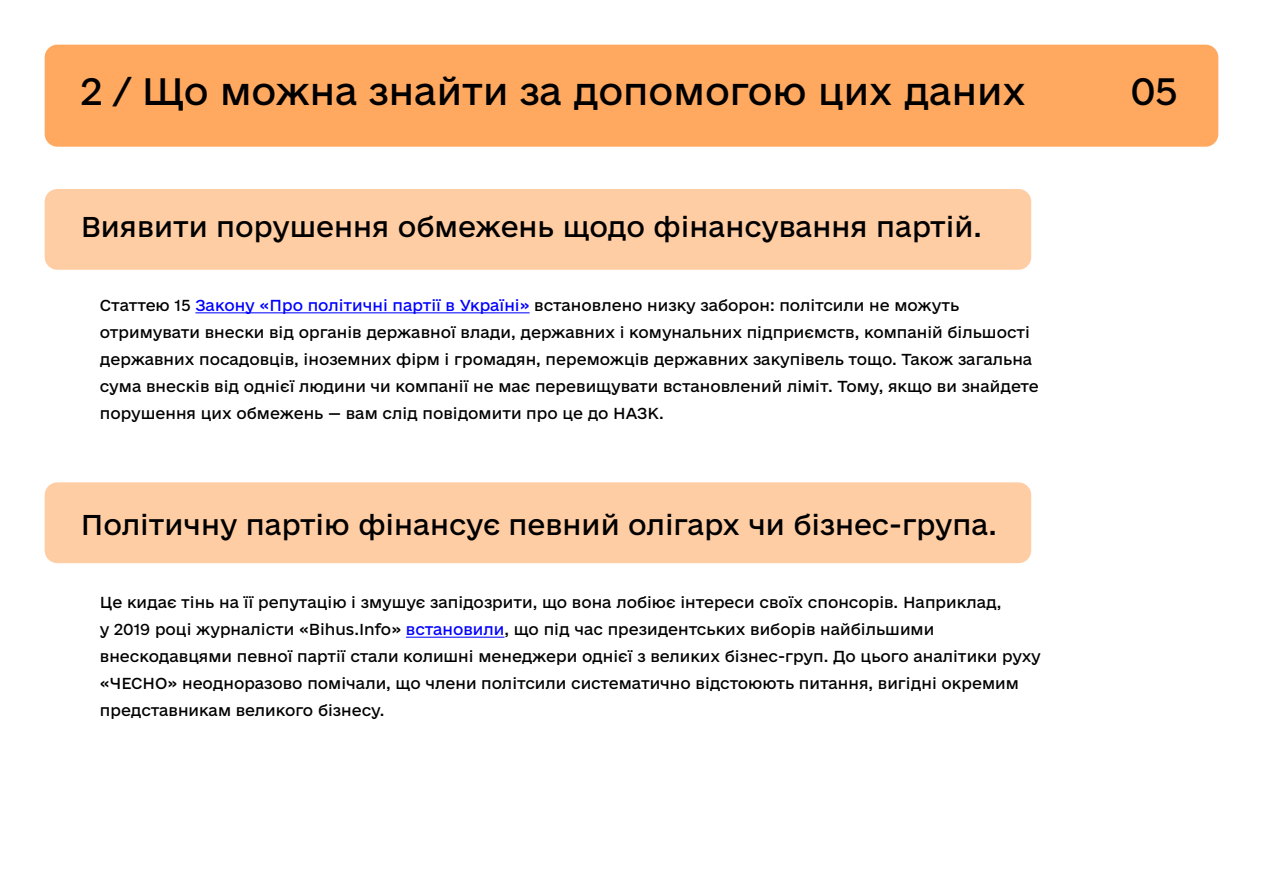
<style>
.page{position:relative;width:1263px;height:893px;background:#fff}
.page>*{position:absolute;margin:0;border:0;box-sizing:border-box;transform-origin:0 0}
.t1{font:36px "e Ukraine Regular";color:#000}
.t2{font:27px "e Ukraine Regular";color:#000}
.t3{font:15px/27px "e Ukraine Regular";color:#000}
.s1{color:#00f}
</style>
<div class="page">
<div style="left:45px;top:45px;width:1173px;height:102px;background:#ffa85f;border-radius:13px"></div>
<div style="left:45px;top:189px;width:986px;height:81px;background:#ffcda3;border-radius:13px"></div>
<div style="left:45px;top:482px;width:986px;height:81px;background:#ffcda3;border-radius:13px"></div>
<hr style="left:195px;top:312px;width:335px;height:1px;background:#00f">
<hr style="left:406px;top:637px;width:98px;height:1px;background:#00f">
<h1 class="t1" style="left:81px;top:69px;width:946px">2 / Що можна знайти за допомогою цих даних</h1>
<h1 class="t1" style="left:1130px;top:69px;width:49px">05</h1>
<h2 class="t2" style="left:81px;top:211px;width:903px">Виявити порушення обмежень щодо фінансування партій.</h2>
<p class="t3" style="left:100px;top:292px;width:940px">Статтею 15 <span class="s1">Закону «Про політичні партії в Україні»</span> встановлено низку заборон: політсили не можуть отримувати внески від органів державної влади, державних і комунальних підприємств, компаній більшості державних посадовців, іноземних фірм і громадян, переможців державних закупівель тощо. Також загальна сума внесків від однієї людини чи компанії не має перевищувати встановлений ліміт. Тому, якщо ви знайдете порушення цих обмежень — вам слід повідомити про це до НАЗК.</p>
<h2 class="t2" style="left:81px;top:508px;width:917px">Політичну партію фінансує певний олігарх чи бізнес-група.</h2>
<p class="t3" style="left:100px;top:590px;width:942px">Це кидає тінь на її репутацію і змушує запідозрити, що вона лобіює інтереси своїх спонсорів. Наприклад,<br>у 2019 році журналісти «Bihus.Info» <span class="s1">встановили</span>, що під час президентських виборів найбільшими внескодавцями певної партії стали колишні менеджери однієї з великих бізнес-груп. До цього аналітики руху «ЧЕСНО» неодноразово помічали, що члени політсили систематично відстоюють питання, вигідні окремим представникам великого бізнесу.</p>
</div>
